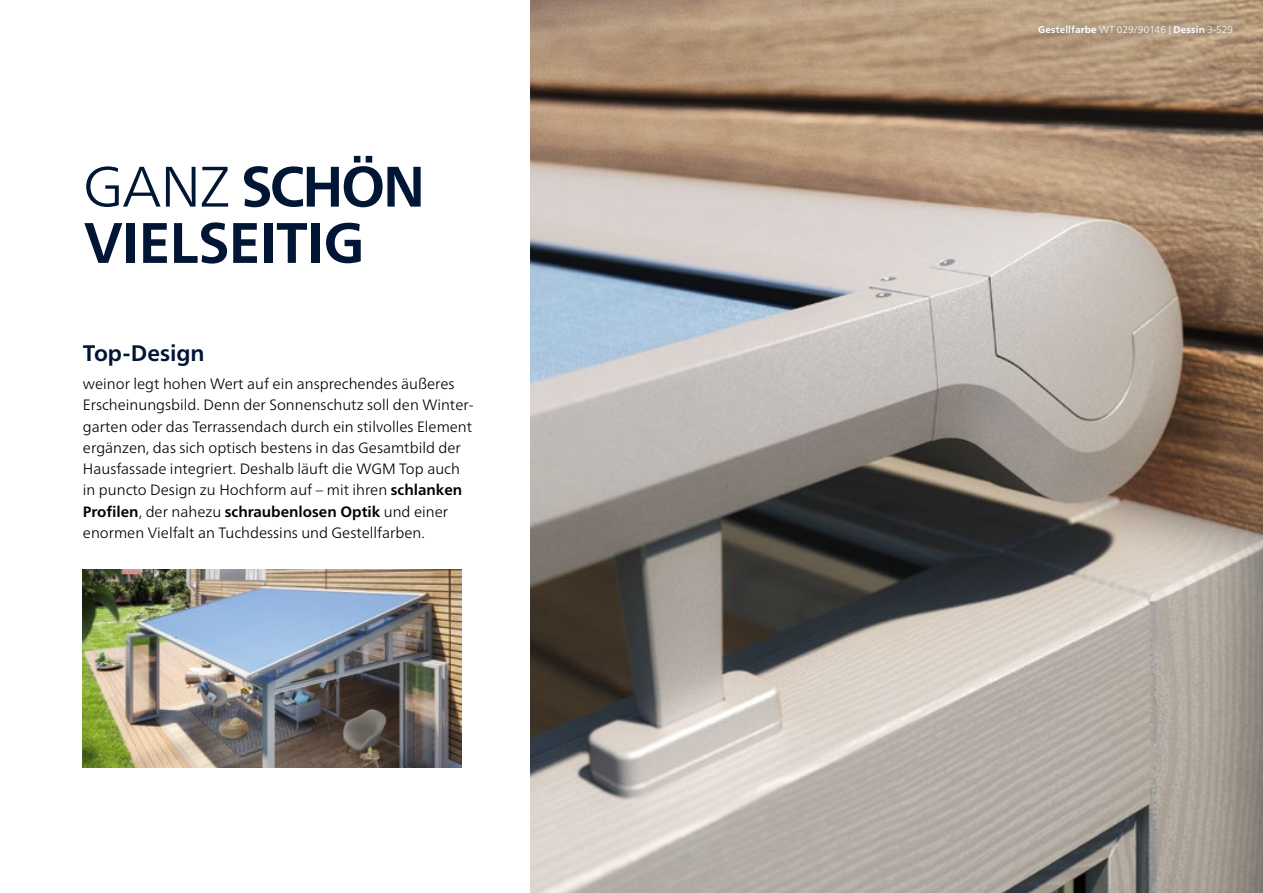
<style>
.page{position:relative;width:1263px;height:893px;background:#fff}
.page>*{position:absolute;margin:0;border:0;box-sizing:border-box;transform-origin:0 0}
.t1{font:700 57px "Frutiger Neue LTW1 G";letter-spacing:-.02em;color:#001634}
.t2{font:700 22.5px "Frutiger Neue LTW1 G";letter-spacing:-.005em;color:#001634}
.t3{font:300 15px/21.3px "Frutiger Neue LTW1 G";color:#000}
.t4{font:700 9.75px "Frutiger Neue LTW1 G";letter-spacing:.025em;color:#fff}
.s1{font-weight:300}
.s2{font-weight:700}
</style>
<div class="page">
<img style="left:530px;top:0;width:733px;height:893px">
<img style="left:83px;top:570px;width:378px;height:198px">
<div style="left:1029px;top:16px;width:213px;height:26px;background:#5678a0;opacity:.5"></div>
<h1 class="t1" style="left:83px;top:153px;width:334px"><span class="s1">Ganz</span> schön</h1>
<h1 class="t1" style="left:84px;top:209px;width:275px">Vielse itig</h1>
<h2 class="t2" style="left:83px;top:340px;width:123px">Top-Design</h2>
<p class="t3" style="left:83px;top:373px;width:392px">weinor legt hohen Wert auf ein ansprechendes äußeres Erscheinungsbild. Denn der Sonnenschutz soll den Winter&shy;garten oder das Terrassendach durch ein stilvolles Element ergänzen, das sich optisch bestens in das Gesamtbild der Hausfassade integriert. Deshalb läuft die WGM Top auch in puncto Design zu Hochform auf – mit ihren <span class="s2">schlanken Profilen</span>, der nahezu <span class="s2">schraubenlosen Optik</span> und einer enormen Vielfalt an Tuchdessins und Gestellfarben.</p>
<p class="t4" style="left:1038px;top:24px;width:197px">Gestellfarbe <span class="s1">WT 029/90146 |</span> Dessin <span class="s1">3-529</span></p>
</div>
